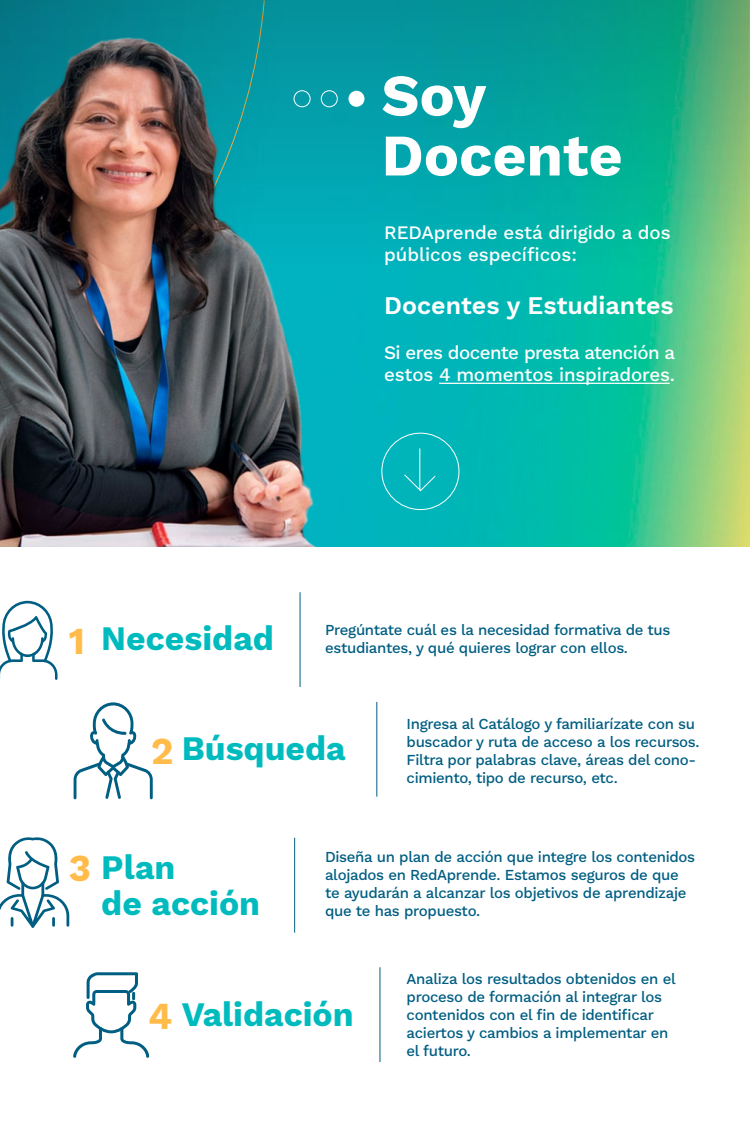
<style>
.page{position:relative;width:750px;height:1125px;background:#fff}
.page>*{position:absolute;margin:0;border:0;box-sizing:border-box;transform-origin:0 0}
.t1{font:58.88px/60px "Work Sans";color:#fff}
.t2{font:37.5px "Work Sans";color:#ffbc4a}
.t3{font:33.75px/36.2px "Work Sans";color:#00bbbe}
.t4{font:25px "Work Sans";color:#fff}
.t5{font:18.75px/22.5px "Work Sans";letter-spacing:-.01em;color:#fff}
.t6{font:15px/18px "Work Sans";letter-spacing:-.02em;color:#005e82}
.s1{font-size:37.5px;color:#ffbc4a}
</style>
<div class="page">
<img style="left:333px;top:355px;width:417px;height:191px">
<img style="left:0;top:0;width:750px;height:355px">
<img style="left:0;top:26px;width:333px;height:520px">
<hr style="left:439px;top:383px;width:231px;height:1px;background:#fff">
<div style="left:348px;top:91px;width:17px;height:16px;background:#fff;border-radius:50%"></div>
<div style="left:321px;top:90px;width:17px;height:17px;border:1px solid #fff;border-radius:50%"></div>
<div style="left:294px;top:90px;width:16px;height:17px;border:1px solid #fff;border-radius:50%"></div>
<svg style="left:381px;top:433px;width:79px;height:77px;background:#0db8bd"></svg>
<svg style="left:0;top:601px;width:58px;height:79px"></svg>
<svg style="left:74px;top:702px;width:79px;height:97px"></svg>
<svg style="left:0;top:837px;width:69px;height:91px"></svg>
<svg style="left:73px;top:972px;width:76px;height:86px"></svg>
<hr style="left:300px;top:592px;width:1px;height:95px;background:#005e82">
<hr style="left:377px;top:702px;width:1px;height:95px;background:#005e82">
<hr style="left:294px;top:838px;width:1px;height:95px;background:#005e82">
<hr style="left:380px;top:967px;width:1px;height:95px;background:#005e82">
<h1 class="t1" style="left:382px;top:63px;width:243px">Soy<br>Docente</h1>
<p class="t5" style="left:384px;top:221px;width:288px">REDAprende está dirigido a dos públicos específicos:</p>
<h3 class="t4" style="left:384px;top:286px;width:291px">Docentes y Estudiantes</h3>
<p class="t5" style="left:384px;top:341px;width:293px">Si eres docente presta atención a estos 4 momentos inspiradores.</p>
<h2 class="t2" style="left:69px;top:613px;width:18px">1</h2>
<h3 class="t3" style="left:101px;top:619px;width:174px">Necesidad</h3>
<p class="t6" style="left:325px;top:620px;width:347px">Pregúntate cuál es la necesidad formativa de tus estudiantes, y qué quieres lograr con ellos.</p>
<h2 class="t2" style="left:151px;top:723px;width:24px">2</h2>
<h3 class="t3" style="left:182px;top:729px;width:166px">Búsqueda</h3>
<p class="t6" style="left:407px;top:715px;width:295px">Ingresa al Catálogo y familiarízate con su buscador y ruta de acceso a los recursos.<br>Filtra por palabras clave, áreas del cono&shy;cimiento, tipo de recurso, etc.</p>
<h2 class="t2" style="left:69px;top:840px;width:24px">3</h2>
<h3 class="t3" style="left:101px;top:848px;width:160px">Plan<br>de acción</h3>
<p class="t6" style="left:325px;top:847px;width:372px">Diseña un plan de acción que integre los contenidos alojados en RedAprende. Estamos seguros de que te ayudarán a alcanzar los objetivos de aprendizaje que te has propuesto.</p>
<h3 class="t3" style="left:148px;top:995px;width:207px"><span class="s1">4</span> Validación</h3>
<p class="t6" style="left:407px;top:969px;width:271px">Analiza los resultados obtenidos en el proceso de formación al integrar los contenidos con el fin de identificar aciertos y cambios a implementar en el futuro.</p>
</div>
